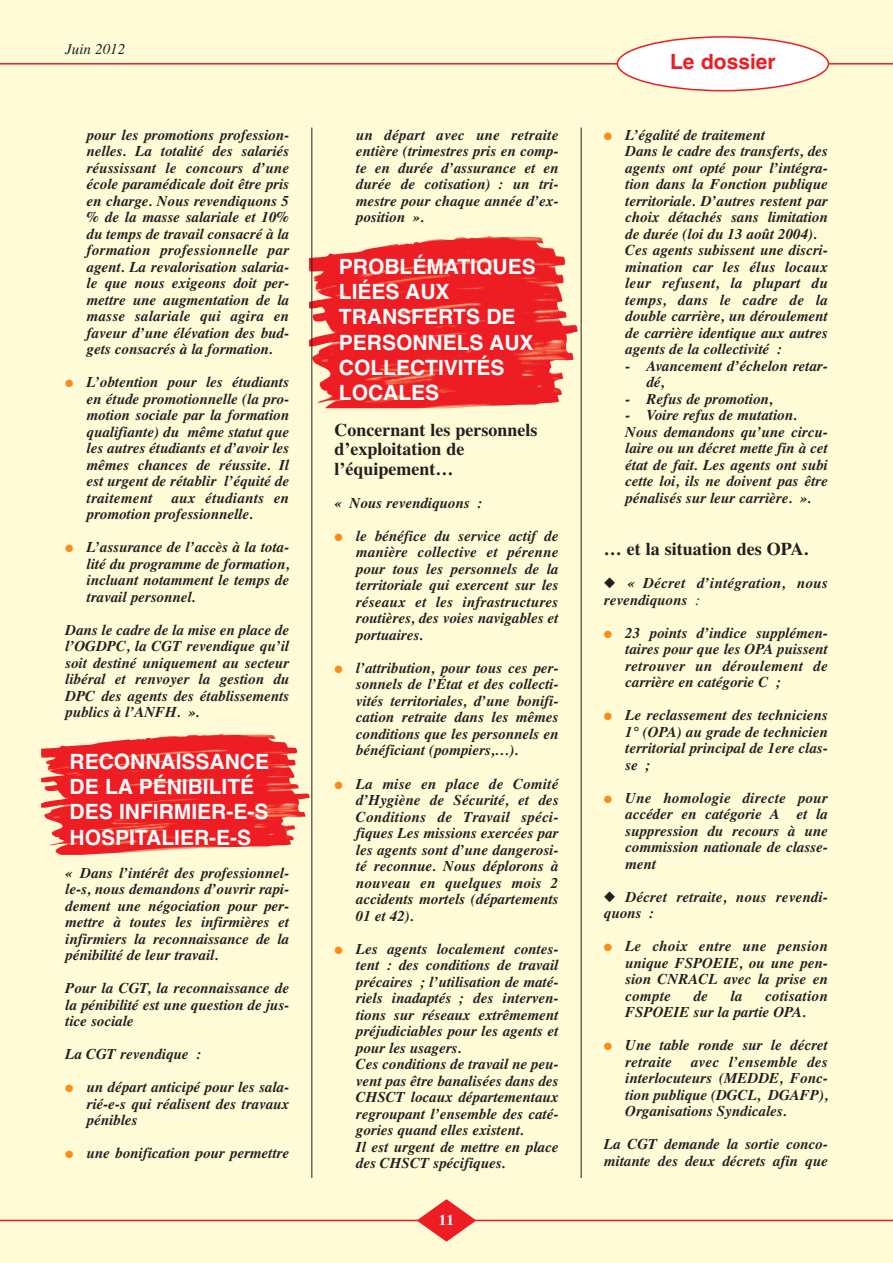
<style>
.page{position:relative;width:893px;height:1263px;background:#fffbd6}
.page>*{position:absolute;margin:0;border:0;box-sizing:border-box;transform-origin:0 0}
.t1{font:700 21px/25.2px "Helvetica";color:#fff}
.t2{font:700 21px "Helvetica";color:#ee1d23}
.t3{font:700 18px/19.5px "Times";color:#231f20}
.t4{font:italic 700 15px/16.5px "Times";color:#231f20;text-align:justify}
.t5{font:italic 700 15px/16.5px "Times";letter-spacing:.02em;color:#231f20}
.t6{font:italic 15px "Times";color:#231f20}
.t7{font:700 15px "Times";color:#fff}
.s1{color:#f68e1e}
.s2{font-weight:400}
</style>
<div class="page">
<img style="left:41px;top:734px;width:269px;height:121px">
<img style="left:309px;top:236px;width:269px;height:172px">
<hr style="left:0;top:63px;width:893px;height:2px;background:#ee1d23">
<svg style="left:617px;top:36px;width:212px;height:55px"></svg>
<hr style="left:0;top:1220px;width:893px;height:1px;background:#ee1d23">
<svg style="left:417px;top:1199px;width:59px;height:43px"></svg>
<hr style="left:312px;top:128px;width:1px;height:1050px;background:#231f20">
<hr style="left:581px;top:128px;width:1px;height:1050px;background:#231f20">
<p class="t6" style="left:65px;top:40px;width:61px">Juin 2012</p>
<p class="t4" style="left:87px;top:127px;width:204px">pour les promotions profession&shy;nelles. La totalité des salariés réussissant le concours d’une école paramédicale doit être pris en charge. Nous revendiquons 5 % de la masse salariale et 10% du temps de travail consacré à la formation professionnelle par agent. La revalorisation salaria&shy;le que nous exigeons doit per&shy;mettre une augmentation de la masse salariale qui agira en faveur d’une élévation des bud&shy;gets consacrés à la formation.</p>
<p class="t4" style="left:87px;top:375px;width:204px;text-indent:-21px"><span class="s1">●</span> L’obtention pour les étudiants en étude promotionnelle (la pro&shy;motion sociale par la formation qualifiante) du même statut que les autres étudiants et d’avoir les mêmes chances de réussite. Il est urgent de rétablir l’équité de traitement</p>
<p class="t4" style="left:87px;top:490px;width:204px;text-indent:85px">aux étudiants en promotion professionnelle.</p>
<p class="t4" style="left:87px;top:540px;width:204px;text-indent:-21px"><span class="s1">●</span> L’assurance de l’accès à la tota&shy;lité du programme de formation, incluant notamment le temps de travail personnel.</p>
<p class="t4" style="left:65px;top:622px;width:225px">Dans le cadre de la mise en place de l’OGDPC, la CGT revendique qu’il soit destiné uniquement au secteur libéral et renvoyer la gestion du DPC des agents des établissements publics à l’ANFH. ».</p>
<h1 class="t1" style="left:70px;top:750px;width:201px">RECONNAISSANCE<br>DE LA PÉNIBILITÉ<br>DES INFIRMIER-E-S<br>HOSPITALIER-E-S</h1>
<p class="t4" style="left:65px;top:865px;width:225px">« Dans l’intérêt des professionnel&shy;le-s, nous demandons d’ouvrir rapi&shy;dement une négociation pour per&shy;mettre à toutes les infirmières et infirmiers la reconnaissance de la pénibilité de leur travail.</p>
<p class="t4" style="left:65px;top:980px;width:225px">Pour la CGT, la reconnaissance de la pénibilité est une question de jus&shy;tice sociale</p>
<p class="t4" style="left:65px;top:1046px;width:137px">La CGT revendique :</p>
<p class="t4" style="left:87px;top:1079px;width:204px;text-indent:-21px"><span class="s1">●</span> un départ anticipé pour les sala&shy;rié-e-s qui réalisent des travaux pénibles</p>
<p class="t4" style="left:65px;top:1145px;width:225px"><span class="s1">●</span> une bonification pour permettre</p>
<p class="t4" style="left:356px;top:127px;width:204px">un départ avec une retraite entière (trimestres pris en comp&shy;te en durée d’assurance et en durée de cotisation) : un tri&shy;mestre pour chaque année d’ex&shy;position ».</p>
<h1 class="t1" style="left:339px;top:255px;width:198px">PROBLÉMATIQUES<br>LIÉES AUX<br>TRANSFERTS DE<br>PERSONNELS AUX<br>COLLECTIVITÉS<br>LOCALES</h1>
<p class="t3" style="left:335px;top:421px;width:204px">Concernant les personnels d’exploitation de l’équipement…</p>
<p class="t4" style="left:335px;top:495px;width:149px">« Nous revendiquons :</p>
<p class="t4" style="left:356px;top:528px;width:204px;text-indent:-21px"><span class="s1">●</span> le bénéfice du service actif de manière collective et pérenne pour tous les personnels de la territoriale qui exercent sur les réseaux et les infrastructures routières, des voies navigables et portuaires.</p>
<p class="t4" style="left:356px;top:660px;width:204px;text-indent:-21px"><span class="s1">●</span> l’attribution, pour tous ces per&shy;sonnels de l’État et des collecti&shy;vités territoriales, d’une bonifi&shy;cation retraite dans les mêmes conditions que les personnels en bénéficiant (pompiers,…).</p>
<p class="t4" style="left:356px;top:776px;width:204px;text-indent:-21px"><span class="s1">●</span> La mise en place de Comité d’Hygiène de Sécurité, et des Conditions de Travail spéci&shy;fiques Les missions exercées par les agents sont d’une dangerosi&shy;té reconnue. Nous déplorons à nouveau en quelques mois 2 accidents mortels (départements 01 et 42).</p>
<p class="t4" style="left:356px;top:941px;width:204px;text-align:left;text-indent:-21px"><span class="s1">●</span> Les agents localement contes&shy;tent : des conditions de travail précaires ; l’utilisation de maté&shy;riels inadaptés ; des interven&shy;tions sur réseaux extrêmement préjudiciables pour les agents et pour les usagers.<br>Ces conditions de travail ne peu&shy;vent pas être banalisées dans des<br>CHSCT locaux départementaux regroupant l’ensemble des caté&shy;gories quand elles existent.<br>Il est urgent de mettre en place des CHSCT spécifiques.</p>
<p class="t7" style="left:439px;top:1209px;width:16px">11</p>
<h1 class="t2" style="left:670px;top:47px;width:107px">Le dossier</h1>
<p class="t4" style="left:625px;top:127px;width:204px;text-align:left;text-indent:-21px"><span class="s1">●</span> L’égalité de traitement<br>Dans le cadre des transferts, des agents ont opté pour l’intégra&shy;tion dans la Fonction publique territoriale. D’autres restent par choix détachés sans limitation de durée (loi du 13 août 2004).<br>Ces agents subissent une discri&shy;mination car les élus locaux leur refusent, la plupart du temps, dans le cadre de la double carrière, un déroulement de carrière identique aux autres agents de la collectivité :</p>
<p class="t4" style="left:646px;top:358px;width:183px;text-indent:-21px">- Avancement d’échelon retar&shy;dé,</p>
<p class="t4" style="left:625px;top:391px;width:149px">- Refus de promotion,</p>
<p class="t4" style="left:625px;top:408px;width:204px;text-align:left">- Voire refus de mutation.<br>Nous demandons qu’une circu&shy;laire ou un décret mette fin à cet état de fait. Les agents ont subi cette loi, ils ne doivent pas être pénalisés sur leur carrière. ».</p>
<p class="t3" style="left:604px;top:540px;width:205px">… et la situation des OPA.</p>
<p class="t5" style="left:604px;top:576px;width:225px">◆ « Décret d’intégration, nous revendiquons <span class="s2">:</span></p>
<p class="t4" style="left:625px;top:625px;width:204px;text-indent:-21px"><span class="s1">●</span> 23 points d’indice supplémen&shy;taires pour que les OPA puissent retrouver un déroulement de carrière en catégorie C ;</p>
<p class="t4" style="left:625px;top:708px;width:204px;text-indent:-21px"><span class="s1">●</span> Le reclassement des techniciens 1° (OPA) au grade de technicien territorial principal de 1ere clas&shy;se ;</p>
<p class="t4" style="left:625px;top:790px;width:204px;text-indent:-21px"><span class="s1">●</span> Une homologie directe pour accéder en catégorie A et la suppression du recours à une commission nationale de classe&shy;ment</p>
<p class="t4" style="left:604px;top:889px;width:225px">◆ Décret retraite, nous revendi&shy;quons :</p>
<p class="t4" style="left:625px;top:939px;width:204px;text-indent:-21px"><span class="s1">●</span> Le choix entre une pension unique FSPOEIE, ou une pen&shy;sion CNRACL avec la prise en compte</p>
<p class="t4" style="left:693px;top:988px;width:16px">de</p>
<p class="t4" style="left:730px;top:988px;width:13px">la</p>
<p class="t4" style="left:625px;top:988px;width:204px;text-indent:140px">cotisation<br>FSPOEIE sur la partie OPA.</p>
<p class="t4" style="left:625px;top:1038px;width:204px;text-indent:-21px"><span class="s1">●</span> Une table ronde sur le décret retraite</p>
<p class="t4" style="left:625px;top:1054px;width:204px;text-indent:66px">avec l’ensemble des interlocuteurs (MEDDE, Fonc&shy;tion publique (DGCL, DGAFP), Organisations Syndicales.</p>
<p class="t4" style="left:604px;top:1137px;width:225px">La CGT demande la sortie conco&shy;mitante des deux décrets afin que</p>
</div>
